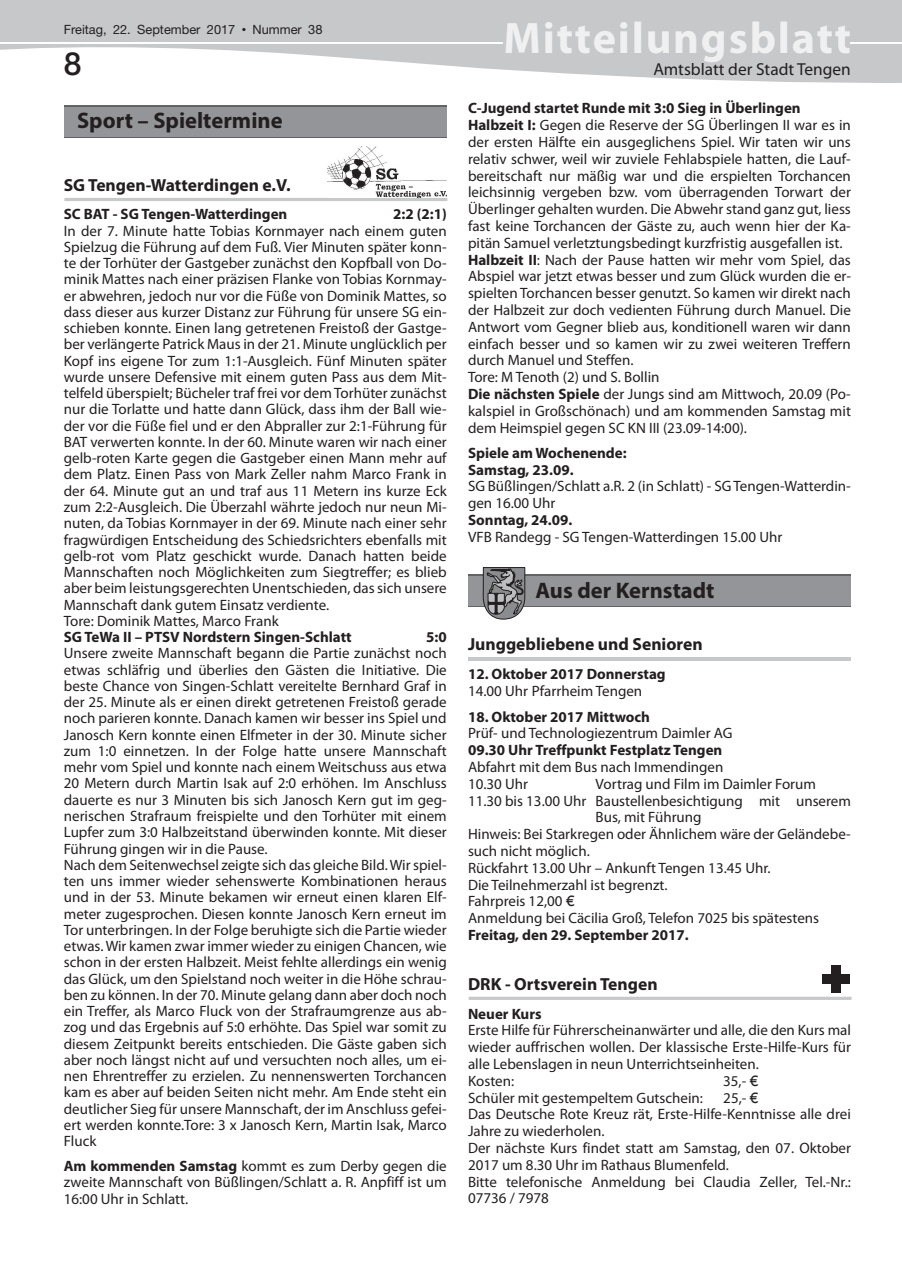
<style>
.page{position:relative;width:902px;height:1280px;background:#fff}
.page>*{position:absolute;margin:0;border:0;box-sizing:border-box;transform-origin:0 0}
.t1{font:700 44.25px "Myriad Pro";letter-spacing:.04em;color:#f0f0f1}
.t2{font:500 31.95px "Helvetica Neue";color:#231f20}
.t3{font:700 22.5px "Myriad Pro";color:#231f20}
.t4{font:700 17.55px "Myriad Pro";color:#231f20}
.t5{font:17.4px "Myriad Pro";color:#231f20}
.t6{font:15px/16.2px "Myriad Pro";color:#231f20}
.t7{font:700 15px/16.8px "Myriad Pro";color:#231f20}
.t8{font:12.75px "Helvetica Neue";color:#231f20}
.s1{font-family:"M Twentieth Century";font-weight:500}
.s2{font-size:12.9px}
.s3{font-weight:700}
.s4{font-family:"Gill Sans"}
</style>
<div class="page">
<svg style="left:0;top:0;width:901px;height:83px;fill:#c7c8ca"></svg>
<div style="left:505px;top:22px;width:344px;height:40px;background:#c7c8ca"></div>
<hr style="left:0;top:42px;width:502px;height:1px;background:#fff">
<hr style="left:850px;top:42px;width:51px;height:1px;background:#fff">
<svg style="left:64px;top:105px;width:382px;height:33px;background:#6f6f72"></svg>
<div style="left:64px;top:107px;width:382px;height:29px;background:#939598"></div>
<hr style="left:64px;top:198px;width:383px;height:3px;background:#c7c8ca">
<img style="left:327px;top:147px;width:120px;height:51px">
<hr style="left:468px;top:657px;width:382px;height:3px;background:#c7c8ca">
<div style="left:468px;top:575px;width:382px;height:32px;background:#939598"></div>
<svg style="left:482px;top:567px;width:43px;height:52px"></svg>
<hr style="left:468px;top:997px;width:383px;height:3px;background:#c7c8ca">
<div style="left:830px;top:965px;width:10px;height:28px;background:#231f20"></div>
<div style="left:821px;top:974px;width:28px;height:10px;background:#231f20"></div>
<p class="t8" style="left:64px;top:22px;width:260px">Freitag, 22. September 2017 <span class="s1">•</span> Nummer <span class="s2">38</span></p>
<h1 class="t1" style="left:503px;top:9px;width:349px">Mitteilungsblatt</h1>
<h2 class="t2" style="left:64px;top:45px;width:19px">8</h2>
<p class="t5" style="left:653px;top:59px;width:199px">Amtsblatt der Stadt Tengen</p>
<h3 class="t3" style="left:77px;top:106px;width:207px">Sport – Spieltermine</h3>
<p class="t4" style="left:64px;top:174px;width:228px">SG Tengen-Watterdingen e.V.</p>
<p class="t7" style="left:64px;top:205px;width:225px">SC BAT - SG Tengen-Watterdingen</p>
<p class="t7" style="left:393px;top:205px;width:55px">2:2 (2:1)</p>
<p class="t6" style="left:64px;top:222px;width:384px">In der 7. Minute hatte Tobias Kornmayer nach einem guten Spielzug die Führung auf dem Fuß. Vier Minuten später konn&shy;te der Torhüter der Gastgeber zunächst den Kopfball von Do&shy;minik Mattes nach einer präzisen Flanke von Tobias Kornmay&shy;er abwehren, jedoch nur vor die Füße von Dominik Mattes, so dass dieser aus kurzer Distanz zur Führung für unsere SG ein&shy;schieben konnte. Einen lang getretenen Freistoß der Gastge&shy;ber verlängerte Patrick Maus in der 21. Minute unglücklich per Kopf ins eigene Tor zum 1:1-Ausgleich. Fünf Minuten später wurde unsere Defensive mit einem guten Pass aus dem Mit&shy;telfeld überspielt; Bücheler traf frei vor dem Torhüter zunächst nur die Torlatte und hatte dann Glück, dass ihm der Ball wie&shy;der vor die Füße fiel und er den Abpraller zur 2:1-Führung für BAT verwerten konnte. In der 60. Minute waren wir nach einer gelb-roten Karte gegen die Gastgeber einen Mann mehr auf dem Platz. Einen Pass von Mark Zeller nahm Marco Frank in der 64. Minute gut an und traf aus 11 Metern ins kurze Eck zum 2:2-Ausgleich. Die Überzahl währte jedoch nur neun Mi&shy;nuten, da Tobias Kornmayer in der 69. Minute nach einer sehr fragwürdigen Entscheidung des Schiedsrichters ebenfalls mit gelb-rot vom Platz geschickt wurde. Danach hatten beide Mannschaften noch Möglichkeiten zum Siegtreffer; es blieb aber beim leistungsgerechten Unentschieden, das sich unsere Mannschaft dank gutem Einsatz verdiente.<br>Tore: Dominik Mattes, Marco Frank</p>
<p class="t7" style="left:64px;top:628px;width:289px">SG TeWa II – PTSV Nordstern Singen-Schlatt</p>
<p class="t7" style="left:426px;top:628px;width:22px">5:0</p>
<p class="t6" style="left:64px;top:645px;width:384px">Unsere zweite Mannschaft begann die Partie zunächst noch etwas schläfrig und überlies den Gästen die Initiative. Die beste Chance von Singen-Schlatt vereitelte Bernhard Graf in der 25. Minute als er einen direkt getretenen Freistoß gerade noch parieren konnte. Danach kamen wir besser ins Spiel und Janosch Kern konnte einen Elfmeter in der 30. Minute sicher zum 1:0 einnetzen. In der Folge hatte unsere Mannschaft mehr vom Spiel und konnte nach einem Weitschuss aus etwa 20 Metern durch Martin Isak auf 2:0 erhöhen. Im Anschluss dauerte es nur 3 Minuten bis sich Janosch Kern gut im geg&shy;nerischen Strafraum freispielte und den Torhüter mit einem Lupfer zum 3:0 Halbzeitstand überwinden konnte. Mit dieser Führung gingen wir in die Pause.<br>Nach dem Seitenwechsel zeigte sich das gleiche Bild. Wir spiel&shy;ten uns immer wieder sehenswerte Kombinationen heraus und in der 53. Minute bekamen wir erneut einen klaren Elf&shy;meter zugesprochen. Diesen konnte Janosch Kern erneut im Tor unterbringen. In der Folge beruhigte sich die Partie wieder etwas. Wir kamen zwar immer wieder zu einigen Chancen, wie schon in der ersten Halbzeit. Meist fehlte allerdings ein wenig das Glück, um den Spielstand noch weiter in die Höhe schrau&shy;ben zu können. In der 70. Minute gelang dann aber doch noch ein Treffer, als Marco Fluck von der Strafraumgrenze aus ab&shy;zog und das Ergebnis auf 5:0 erhöhte. Das Spiel war somit zu diesem Zeitpunkt bereits entschieden. Die Gäste gaben sich aber noch längst nicht auf und versuchten noch alles, um ei&shy;nen Ehrentreffer zu erzielen. Zu nennenswerten Torchancen kam es aber auf beiden Seiten nicht mehr. Am Ende steht ein deutlicher Sieg für unsere Mannschaft, der im Anschluss gefei&shy;ert werden konnte.Tore: 3 x Janosch Kern, Martin Isak, Marco Fluck</p>
<p class="t6" style="left:64px;top:1157px;width:384px;text-align:justify"><span class="s3">Am kommenden Samstag</span> kommt es zum Derby gegen die zweite Mannschaft von Büßlingen/Schlatt a. R. Anpfiff ist um 16:00 Uhr in Schlatt.</p>
<p class="t6" style="left:468px;top:100px;width:384px;line-height:16.8px"><span class="s3">C-Jugend startet Runde mit 3:0 Sieg in Überlingen Halbzeit I:</span> Gegen die Reserve der SG Überlingen II war es in der ersten Hälfte ein ausgeglichens Spiel. Wir taten wir uns relativ schwer, weil wir zuviele Fehlabspiele hatten, die Lauf&shy;bereitschaft nur mäßig war und die erspielten Torchancen leichsinnig vergeben bzw. vom überragenden Torwart der Überlinger gehalten wurden. Die Abwehr stand ganz gut, liess fast keine Torchancen der Gäste zu, auch wenn hier der Ka&shy;pitän Samuel verletztungsbedingt kurzfristig ausgefallen ist.<br><span class="s3">Halbzeit II</span>: Nach der Pause hatten wir mehr vom Spiel, das Abspiel war jetzt etwas besser und zum Glück wurden die er&shy;spielten Torchancen besser genutzt. So kamen wir direkt nach der Halbzeit zur doch vedienten Führung durch Manuel. Die Antwort vom Gegner blieb aus, konditionell waren wir dann einfach besser und so kamen wir zu zwei weiteren Treffern durch Manuel und Steffen.<br>Tore: M Tenoth (2) und S. Bollin<br><span class="s3">Die nächsten Spiele</span> der Jungs sind am Mittwoch, 20.09 (Po&shy;kalspiel in Großschönach) und am kommenden Samstag mit dem Heimspiel gegen SC KN III (23.09-14:00).</p>
<p class="t7" style="left:468px;top:444px;width:160px">Spiele am Wochenende:<br>Samstag, 23.09.</p>
<p class="t6" style="left:468px;top:478px;width:384px;line-height:16.8px">SG Büßlingen/Schlatt a.R. 2 (in Schlatt) - SG Tengen-Watterdin&shy;gen 16.00 Uhr</p>
<p class="t7" style="left:468px;top:511px;width:106px">Sonntag, 24.09.</p>
<p class="t6" style="left:468px;top:528px;width:316px">VFB Randegg - SG Tengen-Watterdingen 15.00 Uhr</p>
<h3 class="t3" style="left:535px;top:576px;width:180px">Aus der Kernstadt</h3>
<p class="t4" style="left:468px;top:632px;width:236px">Junggebliebene und Senioren</p>
<p class="t7" style="left:468px;top:665px;width:199px">12. Oktober 2017 Donnerstag</p>
<p class="t6" style="left:468px;top:683px;width:176px">14.00 Uhr Pfarrheim Tengen</p>
<p class="t7" style="left:468px;top:707px;width:183px">18. Oktober 2017 Mittwoch</p>
<p class="t6" style="left:468px;top:725px;width:266px">Prüf- und Technologiezentrum Daimler AG</p>
<p class="t7" style="left:468px;top:741px;width:256px">09.30 Uhr Treffpunkt Festplatz Tengen</p>
<p class="t6" style="left:468px;top:758px;width:257px;line-height:16.8px">Abfahrt mit dem Bus nach Immendingen<br>10.30 Uhr</p>
<p class="t6" style="left:595px;top:775px;width:222px">Vortrag und Film im Daimler Forum</p>
<p class="t6" style="left:468px;top:792px;width:384px">11.30 bis 13.00 Uhr Baustellenbesichtigung mit unserem</p>
<p class="t6" style="left:595px;top:809px;width:107px">Bus, mit Führung</p>
<p class="t6" style="left:468px;top:826px;width:384px">Hinweis: Bei Starkregen oder Ähnlichem wäre der Geländebe-</p>
<p class="t6" style="left:468px;top:842px;width:123px">such nicht möglich.</p>
<p class="t6" style="left:468px;top:859px;width:304px">Rückfahrt 13.00 Uhr – Ankunft Tengen 13.45 Uhr.</p>
<p class="t6" style="left:468px;top:876px;width:201px">Die Teilnehmerzahl ist begrenzt.</p>
<p class="t6" style="left:468px;top:893px;width:108px">Fahrpreis 12,00 <span class="s4">€</span></p>
<p class="t6" style="left:468px;top:910px;width:352px">Anmeldung bei Cäcilia Groß, Telefon 7025 bis spätestens</p>
<p class="t7" style="left:468px;top:926px;width:222px">Freitag, den 29. September 2017.</p>
<p class="t4" style="left:468px;top:972px;width:191px">DRK - Ortsverein Tengen</p>
<p class="t7" style="left:468px;top:1005px;width:75px">Neuer Kurs</p>
<p class="t6" style="left:468px;top:1022px;width:384px;line-height:16.8px">Erste Hilfe für Führerscheinanwärter und alle, die den Kurs mal wieder auffrischen wollen. Der klassische Erste-Hilfe-Kurs für alle Lebenslagen in neun Unterrichtseinheiten.<br>Kosten:</p>
<p class="t6" style="left:723px;top:1072px;width:37px">35,- <span class="s4">€</span></p>
<p class="t6" style="left:468px;top:1089px;width:236px">Schüler mit gestempeltem Gutschein:</p>
<p class="t6" style="left:468px;top:1089px;width:384px;line-height:16.8px;text-indent:255px">25,- <span class="s4">€<br></span>Das Deutsche Rote Kreuz rät, Erste-Hilfe-Kenntnisse alle drei Jahre zu wiederholen.<br>Der nächste Kurs findet statt am Samstag, den 07. Oktober 2017 um 8.30 Uhr im Rathaus Blumenfeld.<br>Bitte telefonische Anmeldung bei Claudia Zeller, Tel.-Nr.:<br>07736 / 7978</p>
</div>
